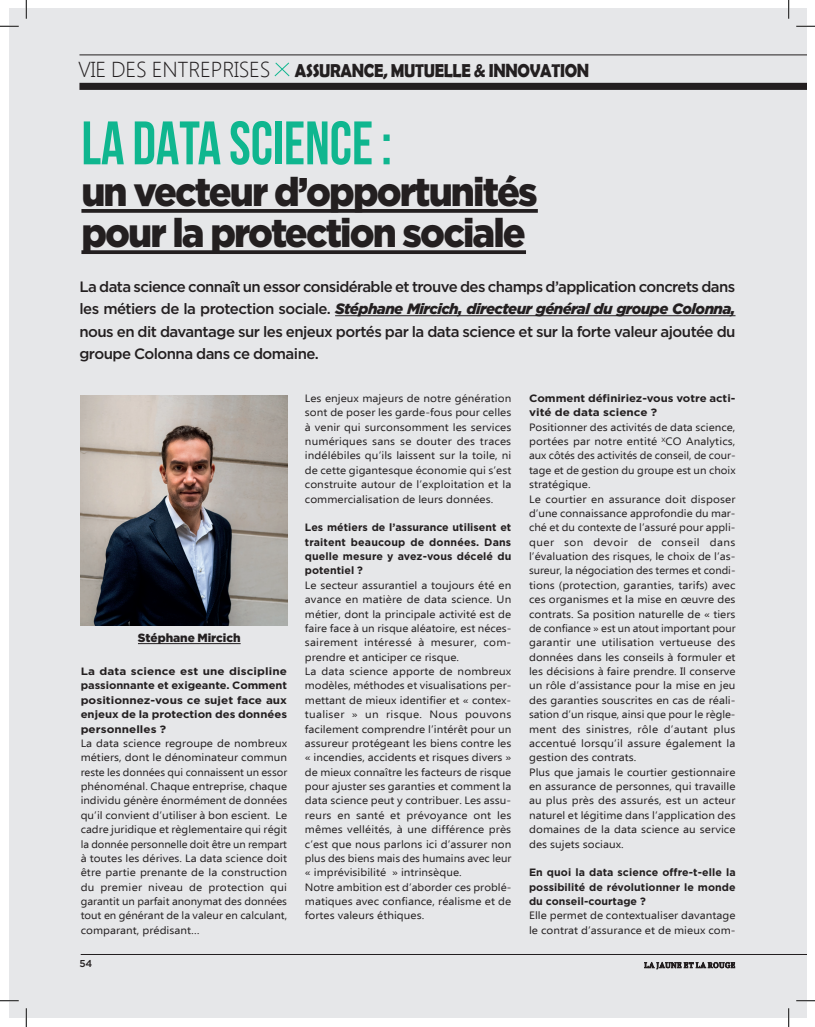
<style>
.page{position:relative;width:815px;height:1027px;background:#fff}
.page>*{position:absolute;margin:0;border:0;box-sizing:border-box;transform-origin:0 0}
.t1{font:700 61.25px "Bebas Neue";color:#0fb68f;scale:.94 1}
.t2{font:900 40px/41.2px "Gotham";letter-spacing:-.05em;color:#231f20;scale:.95 1}
.t3{font:700 18.75px "Berlin Sans FB Demi";letter-spacing:-.02em;color:#231f20;scale:.89 1}
.t4{font:500 15px/22.5px "Gotham";letter-spacing:-.035em;color:#231f20;text-align:justify}
.t5{font:900 11.88px "Gotham";letter-spacing:-.005em;color:#231f20}
.t6{font:10.62px/14.4px "Ebrima";letter-spacing:.005em;color:#231f20;text-align:justify;scale:1.1 1}
.t7{font:10.62px/14.4px "Ebrima";letter-spacing:.005em;color:#231f20;scale:1.09 1}
.t8{font:700 10.62px/14.4px "Gotham";letter-spacing:.005em;color:#231f20;text-align:justify}
.t9{font:700 10.62px/14.4px "Gotham";letter-spacing:.005em;color:#231f20;text-align:justify;scale:1.1 1}
.t10{font:700 10.62px/14.4px "Gotham";letter-spacing:.005em;color:#231f20;scale:1.07 1}
.t11{font:500 10px "Gotham";color:#231f20}
.s1{font-family:"Segoe UI";font-weight:300;font-size:21.62px}
.s2{font-weight:900;font-style:italic}
</style>
<div class="page">
<div style="left:9px;top:9px;width:797px;height:1009px;background:#e6e7e9"></div>
<hr style="left:81px;top:954px;width:725px;height:1px;background:#231f20">
<svg style="left:644px;top:962px;width:91px;height:8px"></svg>
<svg style="left:81px;top:209px;width:456px;height:4px;background:#2e2a2b"></svg>
<svg style="left:81px;top:250px;width:445px;height:4px;background:#302c2d"></svg>
<img style="left:80px;top:395px;width:207px;height:230px">
<hr style="left:138px;top:643px;width:102px;height:1px;background:#231f20">
<hr style="left:335px;top:315px;width:400px;height:1px;background:#231f20">
<div style="left:79px;top:83px;width:727px;height:7px;background:#231f20"></div>
<svg style="left:274px;top:62px;width:16px;height:15px"></svg>
<hr style="left:79px;top:55px;width:727px;height:1px;background:#231f20">
<svg style="left:0;top:25px;width:19px;height:2px"></svg>
<svg style="left:796px;top:25px;width:18px;height:2px"></svg>
<svg style="left:0;top:1000px;width:19px;height:1px"></svg>
<svg style="left:796px;top:1000px;width:18px;height:1px"></svg>
<svg style="left:25px;top:0;width:2px;height:19px"></svg>
<svg style="left:25px;top:1008px;width:2px;height:19px"></svg>
<svg style="left:787px;top:0;width:2px;height:19px"></svg>
<svg style="left:788px;top:1008px;width:1px;height:19px"></svg>
<h3 class="t3" style="left:78px;top:60px;width:575px"><span class="s1">VIE DES ENTREPRISES</span> ASSURANCE, MUTUELLE &amp; INNOVATION</h3>
<h1 class="t1" style="left:81px;top:110px;width:332px">LA DATA SCIENCE :</h1>
<h2 class="t2" style="left:81px;top:170px;width:481px">un vecteur d’opportunités pour la protection sociale</h2>
<p class="t4" style="left:79px;top:275px;width:657px">La data science connaît un essor considérable et trouve des champs d’application concrets dans les métiers de la protection sociale. <span class="s2">Stéphane Mircich, directeur général du groupe Colonna, </span>nous en dit davantage sur les enjeux portés par la data science et sur la forte valeur ajoutée du groupe Colonna dans ce domaine.</p>
<p class="t5" style="left:138px;top:631px;width:104px">Stéphane Mircich</p>
<p class="t9" style="left:81px;top:664px;width:189px">La data science est une discipline passionnante et exigeante. Comment positionnez-vous ce sujet face aux enjeux de la protection des données personnelles ?</p>
<p class="t6" style="left:81px;top:737px;width:189px">La data science regroupe de nombreux métiers, dont le dénominateur commun reste les données qui connaissent un essor phénoménal. Chaque entreprise, chaque individu génère énormément de données qu’il convient d’utiliser à bon escient. Le cadre juridique et règlementaire qui régit la donnée personnelle doit être un rempart à toutes les dérives. La data science doit être partie prenante de la construction du premier niveau de protection qui garantit un parfait anonymat des données tout en générant de la valeur en calculant, comparant, prédisant…</p>
<p class="t11" style="left:79px;top:957px;width:14px">54</p>
<p class="t6" style="left:305px;top:392px;width:189px">Les enjeux majeurs de notre génération sont de poser les garde-fous pour celles à venir qui surconsomment les services numériques sans se douter des traces indélébiles qu’ils laissent sur la toile, ni de cette gigantesque économie qui s’est construite autour de l’exploitation et la commercialisation de leurs données.</p>
<p class="t8" style="left:305px;top:520px;width:208px">Les métiers de l’assurance utilisent et traitent beaucoup de données. Dans quelle mesure y avez-vous décelé du potentiel ?</p>
<p class="t6" style="left:305px;top:578px;width:189px;text-align:left">Le secteur assurantiel a toujours été en avance en matière de data science. Un métier, dont la principale activité est de faire face à un risque aléatoire, est néces&shy;sairement intéressé à mesurer, com&shy;prendre et anticiper ce risque.<br>La data science apporte de nombreux modèles, méthodes et visualisations per&shy;mettant de mieux identifier et « contex&shy;tualiser » un risque. Nous pouvons facilement comprendre l’intérêt pour un assureur protégeant les biens contre les « incendies, accidents et risques divers » de mieux connaître les facteurs de risque pour ajuster ses garanties et comment la data science peut y contribuer. Les assu&shy;reurs en santé et prévoyance ont les mêmes velléités, à une différence près c’est que nous parlons ici d’assurer non plus des biens mais des humains avec leur « imprévisibilité » intrinsèque.<br>Notre ambition est d’aborder ces problé&shy;matiques avec confiance, réalisme et de fortes valeurs éthiques.</p>
<p class="t10" style="left:529px;top:391px;width:194px">Comment définiriez-vous votre acti&shy;vité de data science ?</p>
<p class="t7" style="left:529px;top:420px;width:191px">Positionner des activités de data science, portées par notre entité <sup>X</sup>CO Analytics, aux côtés des activités de conseil, de cour&shy;tage et de gestion du groupe est un choix stratégique.<br>Le courtier en assurance doit disposer d’une connaissance approfondie du mar&shy;ché et du contexte de l’assuré pour appli&shy;quer son devoir de conseil dans l’évaluation des risques, le choix de l’as&shy;sureur, la négociation des termes et condi&shy;tions (protection, garanties, tarifs) avec ces organismes et la mise en œuvre des contrats. Sa position naturelle de « tiers de confiance » est un atout important pour garantir une utilisation vertueuse des données dans les conseils à formuler et les décisions à faire prendre. Il conserve un rôle d’assistance pour la mise en jeu des garanties souscrites en cas de réali&shy;sation d’un risque, ainsi que pour le règle&shy;ment des sinistres, rôle d’autant plus accentué lorsqu’il assure également la gestion des contrats.<br>Plus que jamais le courtier gestionnaire en assurance de personnes, qui travaille au plus près des assurés, est un acteur naturel et légitime dans l’application des domaines de la data science au service des sujets sociaux.</p>
<p class="t8" style="left:529px;top:865px;width:208px">En quoi la data science offre-t-elle la possibilité de révolutionner le monde du conseil-courtage ?</p>
<p class="t6" style="left:529px;top:909px;width:189px">Elle permet de contextualiser davantage le contrat d’assurance et de mieux com-</p>
</div>
